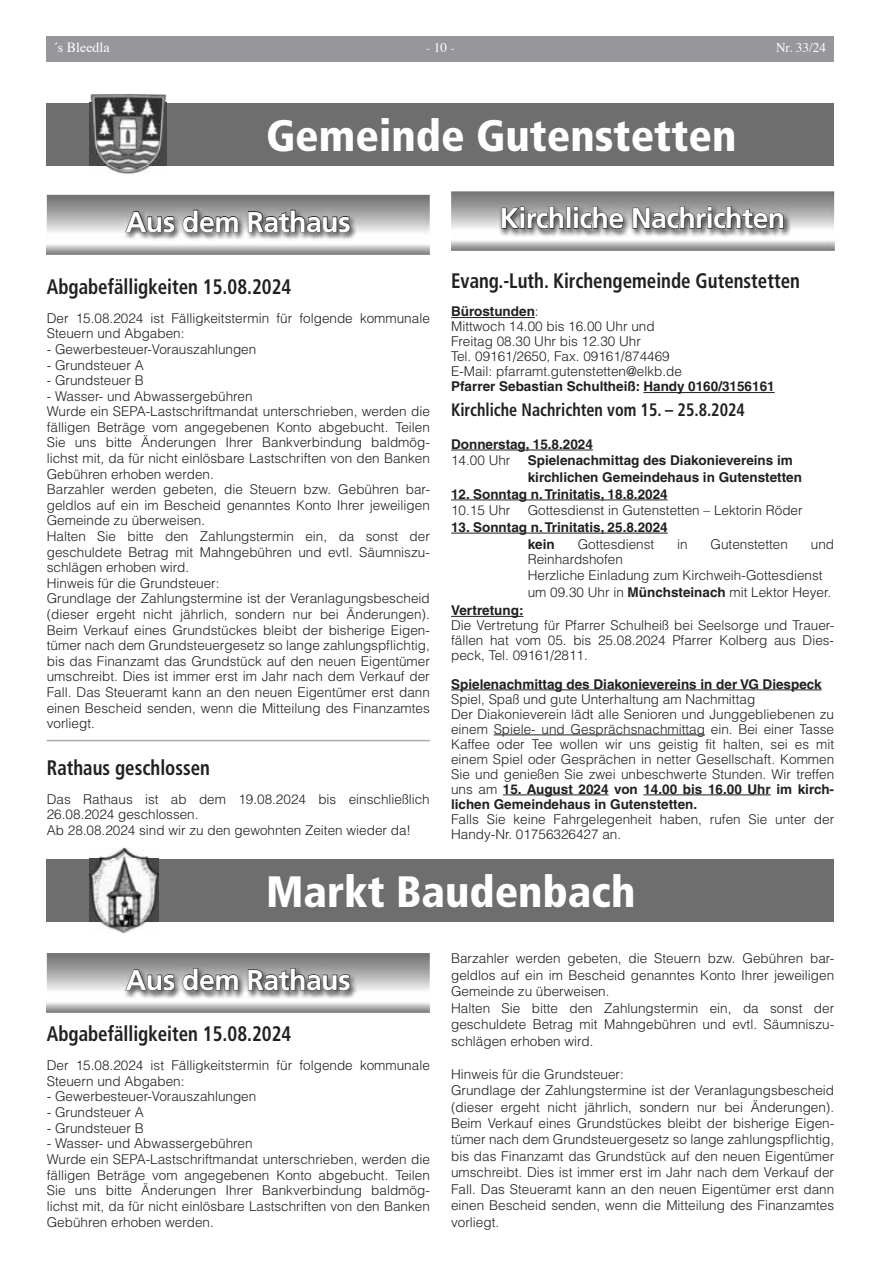
<style>
.page{position:relative;width:881px;height:1263px;background:#fff}
.page>*{position:absolute;margin:0;border:0;box-sizing:border-box;transform-origin:0 0}
.t1{font:900 condensed 43.95px "Frutiger LT";color:#fff}
.t2{font:43.95px "Frutiger LT Black Cn 2";color:#fff}
.t3{font:700 28.5px "Frutiger LT";letter-spacing:-.02em;color:#fff}
.t4{font:28.5px "Frutiger LT Bold 2";letter-spacing:-.02em;color:#fff}
.t5{font:28.5px "Frutiger LT Bold 3";letter-spacing:-.02em;color:#fff}
.t6{font:700 condensed 21px "Frutiger LT";color:#231f20;scale:.9 1}
.t7{font:700 condensed 18px "Frutiger LT";color:#231f20;scale:.9 1}
.t8{font:13.95px "Times";color:#fff}
.t9{font:300 13.5px/15.6px "Helvetica LT";color:#231f20}
.t10{font:700 13.5px/16.8px "Helvetica LT";color:#231f20}
.t11{font:13.2px "Times";color:#fff}
.s1{font-weight:700}
</style>
<div class="page">
<div style="left:47px;top:36px;width:786px;height:26px;background:#95979a"></div>
<hr style="left:451px;top:317px;width:83px;height:1px;background:#231f20">
<hr style="left:643px;top:392px;width:131px;height:1px;background:#231f20">
<hr style="left:451px;top:616px;width:72px;height:1px;background:#231f20">
<hr style="left:451px;top:689px;width:370px;height:1px;background:#231f20">
<hr style="left:493px;top:734px;width:211px;height:1px;background:#231f20">
<hr style="left:502px;top:794px;width:106px;height:1px;background:#231f20">
<hr style="left:643px;top:794px;width:127px;height:1px;background:#231f20">
<img style="left:499px;top:205px;width:291px;height:32px">
<svg style="left:501px;top:206px;width:122px;height:23px;background:#706f6f"></svg>
<svg style="left:632px;top:206px;width:151px;height:23px;background:#727171"></svg>
<hr style="left:451px;top:450px;width:141px;height:1px;background:#231f20">
<hr style="left:451px;top:500px;width:216px;height:1px;background:#231f20">
<hr style="left:451px;top:533px;width:216px;height:1px;background:#231f20">
<hr style="left:47px;top:740px;width:382px;height:1px;background:#a8a9ad">
<div style="left:47px;top:103px;width:786px;height:63px;background:#6e6e6e"></div>
<img style="left:89px;top:94px;width:77px;height:80px">
<img style="left:89px;top:103px;width:77px;height:63px">
<img style="left:124px;top:209px;width:233px;height:32px">
<svg style="left:125px;top:211px;width:50px;height:22px"></svg>
<svg style="left:182px;top:209px;width:56px;height:24px"></svg>
<svg style="left:247px;top:209px;width:103px;height:24px;background:#737373"></svg>
<div style="left:47px;top:859px;width:786px;height:63px;background:#6e6e6e"></div>
<img style="left:89px;top:848px;width:70px;height:85px">
<img style="left:89px;top:859px;width:70px;height:63px">
<img style="left:124px;top:967px;width:233px;height:32px">
<svg style="left:125px;top:969px;width:50px;height:22px"></svg>
<svg style="left:182px;top:968px;width:56px;height:23px"></svg>
<svg style="left:247px;top:968px;width:103px;height:23px;background:#727171"></svg>
<p class="t8" style="left:53px;top:34px;width:58px">´s Bleedla</p>
<p class="t11" style="left:426px;top:35px;width:30px">- 10 -</p>
<p class="t11" style="left:775px;top:35px;width:52px">Nr. 33/24</p>
<h1 class="t1" style="left:266px;top:109px;width:472px">Gemeinde Gutenstetten</h1>
<h2 class="t4" style="left:126px;top:205px;width:226px">Aus dem Rathaus</h2>
<h2 class="t3" style="left:499px;top:201px;width:287px">Kirchliche Nachrichten</h2>
<h3 class="t6" style="left:451px;top:269px;width:389px">Evang.-Luth. Kirchengemeinde Gutenstetten</h3>
<p class="t9" style="left:451px;top:304px;width:232px;line-height:15px"><span class="s1">Bürostunden</span>:<br>Mittwoch 14.00 bis 16.00 Uhr und<br>Freitag 08.30 Uhr bis 12.30 Uhr<br>Tel. 09161/2650, Fax. 09161/874469<br>E-Mail: pfarramt.gutenstetten@elkb.de</p>
<p class="t10" style="left:451px;top:378px;width:325px">Pfarrer Sebastian Schultheiß: Handy 0160/3156161</p>
<h3 class="t7" style="left:451px;top:399px;width:328px">Kirchliche Nachrichten vom 15. – 25.8.2024</h3>
<p class="t10" style="left:451px;top:435px;width:143px">Donnerstag, 15.8.2024</p>
<p class="t9" style="left:451px;top:453px;width:61px">14.00 Uhr</p>
<p class="t10" style="left:527px;top:452px;width:276px">Spielenachmittag des Diakonievereins im kirchlichen Gemeindehaus in Gutenstetten</p>
<p class="t10" style="left:451px;top:485px;width:218px">12. Sonntag n. Trinitatis, 18.8.2024</p>
<p class="t9" style="left:451px;top:503px;width:61px">10.15 Uhr</p>
<p class="t9" style="left:527px;top:503px;width:276px">Gottesdienst in Gutenstetten – Lektorin Röder</p>
<p class="t10" style="left:527px;top:518px;width:141px;text-indent:-77px">13. Sonntag n. Trinitatis, 25.8.2024 kein</p>
<h3 class="t6" style="left:47px;top:275px;width:273px">Abgabefälligkeiten 15.08.2024</h3>
<p class="t9" style="left:47px;top:310px;width:384px">Der 15.08.2024 ist Fälligkeitstermin für folgende kommunale<br>Steuern und Abgaben:</p>
<p class="t9" style="left:47px;top:341px;width:211px">- Gewerbesteuer-Vorauszahlungen</p>
<p class="t9" style="left:47px;top:357px;width:98px">- Grundsteuer A</p>
<p class="t9" style="left:47px;top:372px;width:98px">- Grundsteuer B</p>
<p class="t9" style="left:47px;top:388px;width:384px">- Wasser- und Abwassergebühren<br>Wurde ein SEPA-Lastschriftmandat unterschrieben, werden die fälligen Beträge vom angegebenen Konto abgebucht. Teilen Sie uns bitte Änderungen Ihrer Bankverbindung baldmög&shy;lichst mit, da für nicht einlösbare Lastschriften von den Banken Gebühren erhoben werden.<br>Barzahler werden gebeten, die Steuern bzw. Gebühren bar&shy;geldlos auf ein im Bescheid genanntes Konto Ihrer jeweiligen Gemeinde zu überweisen.<br>Halten Sie bitte den Zahlungstermin ein, da sonst der geschuldete Betrag mit Mahngebühren und evtl. Säumniszu&shy;schlägen erhoben wird.<br>Hinweis für die Grundsteuer:<br>Grundlage der Zahlungstermine ist der Veranlagungsbescheid (dieser ergeht nicht jährlich, sondern nur bei Änderungen).<br>Beim Verkauf eines Grundstückes bleibt der bisherige Eigen&shy;tümer nach dem Grundsteuergesetz so lange zahlungspflichtig, bis das Finanzamt das Grundstück auf den neuen Eigentümer umschreibt. Dies ist immer erst im Jahr nach dem Verkauf der Fall. Das Steueramt kann an den neuen Eigentümer erst dann einen Bescheid senden, wenn die Mitteilung des Finanzamtes vorliegt.</p>
<h3 class="t6" style="left:47px;top:756px;width:183px">Rathaus geschlossen</h3>
<p class="t9" style="left:47px;top:791px;width:384px">Das Rathaus ist ab dem 19.08.2024 bis einschließlich<br>26.08.2024 geschlossen.<br>Ab 28.08.2024 sind wir zu den gewohnten Zeiten wieder da!</p>
<h1 class="t2" style="left:266px;top:865px;width:371px">Markt Baudenbach</h1>
<p class="t9" style="left:577px;top:536px;width:78px">Gottesdienst</p>
<p class="t9" style="left:677px;top:536px;width:12px">in</p>
<p class="t9" style="left:710px;top:536px;width:79px">Gutenstetten</p>
<p class="t9" style="left:810px;top:536px;width:25px">und</p>
<p class="t9" style="left:527px;top:550px;width:305px;line-height:16.8px">Reinhardshofen<br>Herzliche Einladung zum Kirchweih-Gottesdienst um 09.30 Uhr in <span class="s1">Münchsteinach</span> mit Lektor Heyer.</p>
<p class="t10" style="left:451px;top:602px;width:74px">Vertretung:</p>
<p class="t9" style="left:451px;top:618px;width:384px;line-height:15px;text-align:justify">Die Vertretung für Pfarrer Schulheiß bei Seelsorge und Trauer&shy;fällen hat vom 05. bis 25.08.2024 Pfarrer Kolberg aus Dies&shy;peck, Tel. 09161/2811.</p>
<p class="t10" style="left:451px;top:675px;width:372px">Spielenachmittag des Diakonievereins in der VG Diespeck</p>
<p class="t9" style="left:451px;top:691px;width:384px;line-height:15px">Spiel, Spaß und gute Unterhaltung am Nachmittag<br>Der Diakonieverein lädt alle Senioren und Junggebliebenen zu einem Spiele- und Gesprächsnachmittag ein. Bei einer Tasse Kaffee oder Tee wollen wir uns geistig fit halten, sei es mit einem Spiel oder Gesprächen in netter Gesellschaft. Kommen Sie und genießen Sie zwei unbeschwerte Stunden. Wir treffen uns am <span class="s1">15. August 2024 von 14.00 bis 16.00 Uhr im kirch&shy;lichen Gemeindehaus in Gutenstetten.</span></p>
<p class="t9" style="left:451px;top:811px;width:384px;line-height:15px">Falls Sie keine Fahrgelegenheit haben, rufen Sie unter der<br>Handy-Nr. 01756326427 an.</p>
<h2 class="t5" style="left:126px;top:963px;width:226px">Aus dem Rathaus</h2>
<h3 class="t6" style="left:47px;top:1022px;width:273px">Abgabefälligkeiten 15.08.2024</h3>
<p class="t9" style="left:47px;top:1057px;width:384px">Der 15.08.2024 ist Fälligkeitstermin für folgende kommunale<br>Steuern und Abgaben:</p>
<p class="t9" style="left:47px;top:1088px;width:211px">- Gewerbesteuer-Vorauszahlungen</p>
<p class="t9" style="left:47px;top:1104px;width:98px">- Grundsteuer A</p>
<p class="t9" style="left:47px;top:1120px;width:98px">- Grundsteuer B</p>
<p class="t9" style="left:47px;top:1135px;width:384px">- Wasser- und Abwassergebühren<br>Wurde ein SEPA-Lastschriftmandat unterschrieben, werden die fälligen Beträge vom angegebenen Konto abgebucht. Teilen Sie uns bitte Änderungen Ihrer Bankverbindung baldmög&shy;lichst mit, da für nicht einlösbare Lastschriften von den Banken Gebühren erhoben werden.</p>
<p class="t9" style="left:451px;top:950px;width:384px;line-height:16.5px">Barzahler werden gebeten, die Steuern bzw. Gebühren bar&shy;geldlos auf ein im Bescheid genanntes Konto Ihrer jeweiligen Gemeinde zu überweisen.<br>Halten Sie bitte den Zahlungstermin ein, da sonst der geschuldete Betrag mit Mahngebühren und evtl. Säumniszu&shy;schlägen erhoben wird.</p>
<p class="t9" style="left:451px;top:1065px;width:384px;line-height:16.5px">Hinweis für die Grundsteuer:<br>Grundlage der Zahlungstermine ist der Veranlagungsbescheid (dieser ergeht nicht jährlich, sondern nur bei Änderungen).<br>Beim Verkauf eines Grundstückes bleibt der bisherige Eigen&shy;tümer nach dem Grundsteuergesetz so lange zahlungspflichtig, bis das Finanzamt das Grundstück auf den neuen Eigentümer umschreibt. Dies ist immer erst im Jahr nach dem Verkauf der Fall. Das Steueramt kann an den neuen Eigentümer erst dann einen Bescheid senden, wenn die Mitteilung des Finanzamtes vorliegt.</p>
</div>
